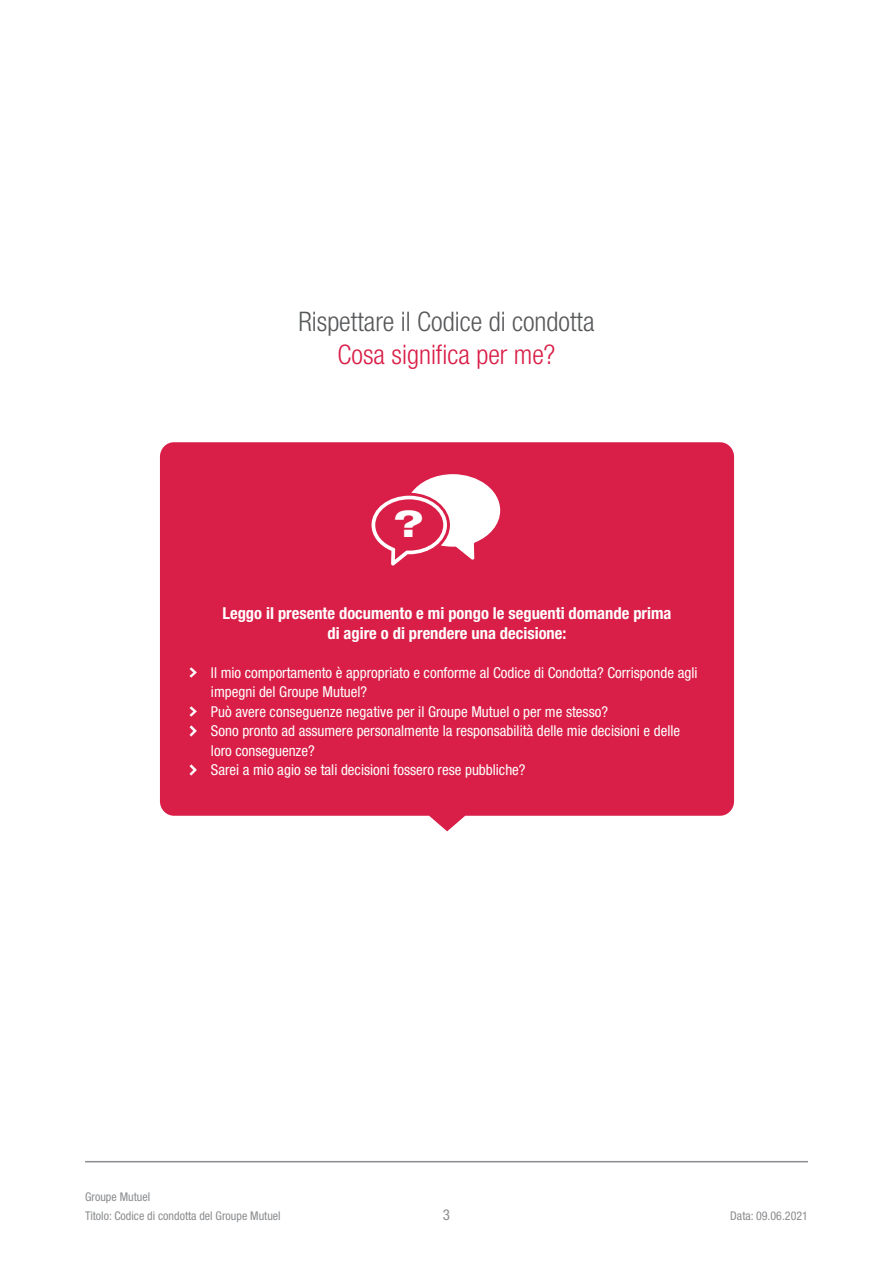
<style>
.page{position:relative;width:893px;height:1263px;background:#fff}
.page>*{position:absolute;margin:0;border:0;box-sizing:border-box;transform-origin:0 0}
.t1{font:800 expanded 36.6px "Helvetica Neue LT";color:#fff}
.t2{font:300 condensed 27px "Helvetica Neue LT Pro";color:#57585a}
.t3{font:300 condensed 27px "Helvetica Neue LT Pro";color:#d91e47}
.t4{font:700 condensed 16.5px/19.5px "Helvetica Neue LT Pro";color:#fff;text-align:center}
.t5{font:condensed 15px "Helvetica Neue LT Pro";color:#fff}
.t6{font:condensed 15px "Helvetica Neue LT Pro";color:#8a8c8f}
.t7{font:condensed 12px/19.5px "Helvetica Neue LT Pro";color:#8a8c8f}
</style>
<div class="page">
<hr style="left:85px;top:1161px;width:723px;height:1px;background:#8a8c8f">
<div style="left:160px;top:442px;width:574px;height:389px;background:#d91e47"></div>
<svg style="left:190px;top:667px;width:10px;height:11px"></svg>
<svg style="left:190px;top:706px;width:10px;height:11px"></svg>
<svg style="left:190px;top:725px;width:10px;height:11px"></svg>
<svg style="left:190px;top:764px;width:10px;height:11px"></svg>
<svg style="left:372px;top:474px;width:128px;height:91px"></svg>
<p class="t2" style="left:298px;top:306px;width:298px">Rispettare il Codice di condotta</p>
<p class="t3" style="left:338px;top:338px;width:219px">Cosa significa per me?</p>
<h1 class="t1" style="left:394px;top:501px;width:31px">?</h1>
<p class="t4" style="left:222px;top:604px;width:450px">Leggo il presente documento e mi pongo le seguenti domande prima di agire o di prendere una decisione:</p>
<p class="t5" style="left:211px;top:664px;width:488px">Il mio comportamento è appropriato e conforme al Codice di Condotta? Corrisponde agli</p>
<p class="t5" style="left:211px;top:683px;width:158px">impegni del Groupe Mutuel?</p>
<p class="t5" style="left:211px;top:703px;width:399px">Può avere conseguenze negative per il Groupe Mutuel o per me stesso?</p>
<p class="t5" style="left:211px;top:722px;width:471px">Sono pronto ad assumere personalmente la responsabilità delle mie decisioni e delle</p>
<p class="t5" style="left:211px;top:742px;width:105px">loro conseguenze?</p>
<p class="t5" style="left:211px;top:761px;width:316px">Sarei a mio agio se tali decisioni fossero rese pubbliche?</p>
<p class="t7" style="left:85px;top:1187px;width:197px">Groupe Mutuel<br>Titolo: Codice di condotta del Groupe Mutuel</p>
<p class="t6" style="left:443px;top:1206px;width:9px">3</p>
<p class="t7" style="left:730px;top:1206px;width:79px">Data: 09.06.2021</p>
</div>
